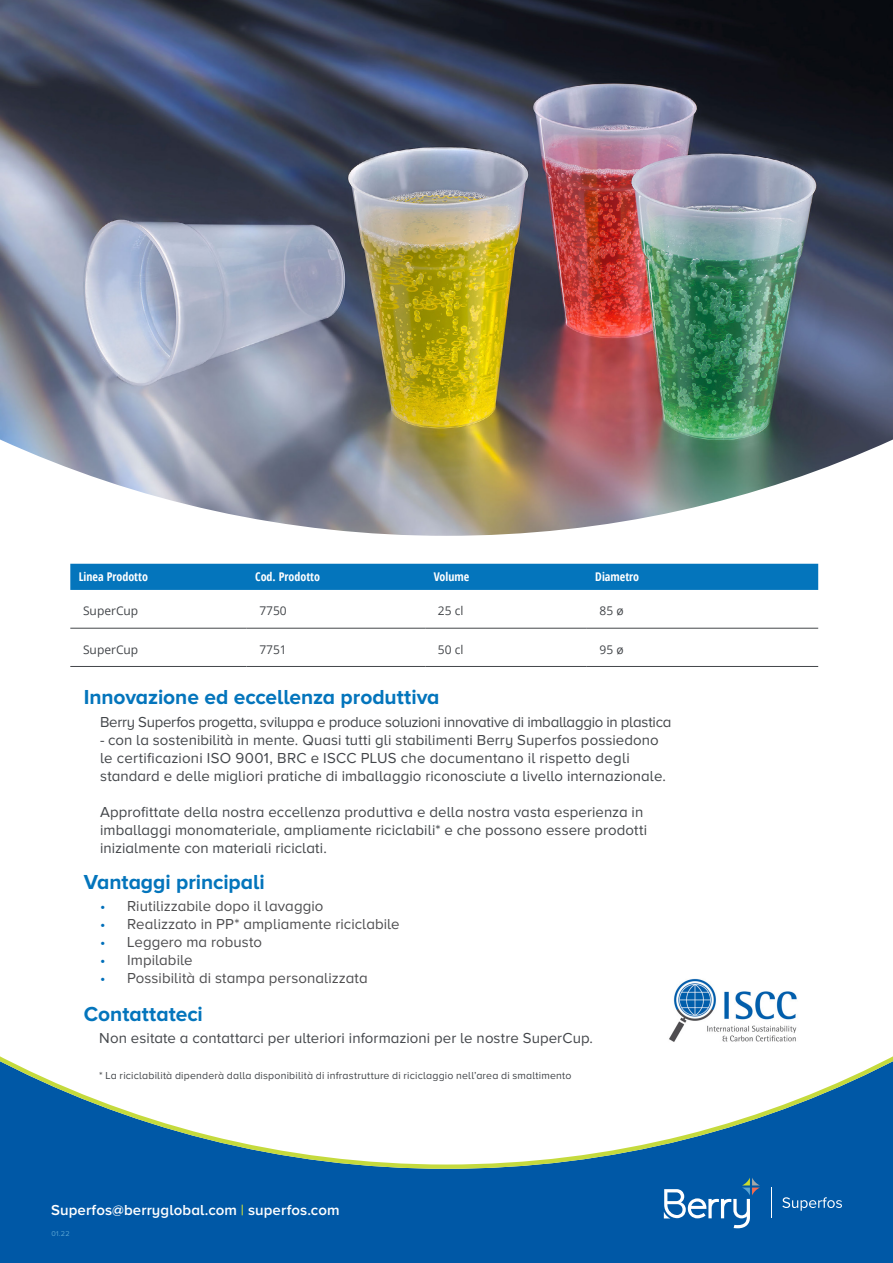
<style>
.page{position:relative;width:893px;height:1263px;background:#fff}
.page>*{position:absolute;margin:0;border:0;box-sizing:border-box;transform-origin:0 0}
.t1{font:700 21px "Proxima Nova A";letter-spacing:-.005em;color:#0475bc}
.Brødtekst{font:15px/18px "Proxima Nova A";letter-spacing:.005em;color:#43464a}
.t2{font:15px "Proxima Nova A";letter-spacing:.005em;color:#4d4d4f}
.Brødtekst-2{font:15px "Proxima Nova A";letter-spacing:-.02em;color:#43464a}
.t3{font:600 15px "Proxima Nova A";letter-spacing:.005em;color:#fff}
.t4{font:700 12px "Open Sans Condensed";color:#fff}
.t5{font:12px "Open Sans";color:#43464a}
.Brødtekst-3{font:10.5px "Proxima Nova A";letter-spacing:.02em;color:#43464a}
.t6{font:7.35px "Proxima Nova A";color:#59a3d1}
.s1{color:#006fba}
.s2{color:#c5da3d}
</style>
<div class="page">
<div style="left:0;top:1169px;width:893px;height:94px;background:#0058a6"></div>
<svg style="left:0;top:1056px;width:893px;height:113px"></svg>
<img style="left:0;top:0;width:893px;height:536px">
<hr style="left:771px;top:1187px;width:1px;height:31px;background:#fff">
<svg style="left:782px;top:1197px;width:60px;height:14px"></svg>
<svg style="left:664px;top:1177px;width:96px;height:51px;background:#3177b5"></svg>
<div style="left:70px;top:564px;width:748px;height:26px;background:#0475bc"></div>
<hr style="left:247px;top:666px;width:178px;height:1px;background:#43464a">
<hr style="left:70px;top:628px;width:177px;height:1px;background:#43464a">
<hr style="left:247px;top:628px;width:178px;height:1px;background:#43464a">
<hr style="left:425px;top:628px;width:162px;height:1px;background:#43464a">
<hr style="left:587px;top:628px;width:231px;height:1px;background:#43464a">
<hr style="left:70px;top:666px;width:177px;height:1px;background:#43464a">
<hr style="left:425px;top:666px;width:162px;height:1px;background:#43464a">
<hr style="left:587px;top:666px;width:231px;height:1px;background:#43464a">
<img style="left:660px;top:978px;width:148px;height:79px">
<p class="t4" style="left:79px;top:569px;width:71px">Linea Prodotto</p>
<p class="t4" style="left:255px;top:569px;width:66px">Cod. Prodotto</p>
<p class="t4" style="left:434px;top:569px;width:37px">Volume</p>
<p class="t4" style="left:595px;top:569px;width:45px">Diametro</p>
<p class="t5" style="left:83px;top:603px;width:57px">SuperCup</p>
<p class="t5" style="left:259px;top:603px;width:29px">7750</p>
<p class="t5" style="left:438px;top:603px;width:27px">25 cl</p>
<p class="t5" style="left:600px;top:603px;width:26px">85 ø</p>
<p class="t5" style="left:83px;top:641px;width:57px">SuperCup</p>
<p class="t5" style="left:259px;top:641px;width:29px">7751</p>
<p class="t5" style="left:438px;top:641px;width:27px">50 cl</p>
<p class="t5" style="left:600px;top:641px;width:26px">95 ø</p>
<p class="t1" style="left:84px;top:685px;width:357px">Innovazione ed eccellenza produttiva</p>
<p class="Brødtekst-2" style="left:100px;top:713px;width:573px">Berry Superfos progetta, sviluppa e produce soluzioni innovative di imballaggio in plastica</p>
<p class="Brødtekst" style="left:100px;top:731px;width:567px">- con la sostenibilità in mente. Quasi tutti gli stabilimenti Berry Superfos possiedono le certificazioni ISO 9001, BRC e ISCC PLUS che documentano il rispetto degli standard e delle migliori pratiche di imballaggio riconosciute a livello internazionale.</p>
<p class="Brødtekst" style="left:100px;top:803px;width:549px">Approfittate della nostra eccellenza produttiva e della nostra vasta esperienza in imballaggi monomateriale, ampliamente riciclabili* e che possono essere prodotti inizialmente con materiali riciclati.</p>
<p class="t1" style="left:84px;top:870px;width:182px">Vantaggi principali</p>
<p class="t2" style="left:100px;top:898px;width:225px"><span class="s1">•</span> Riutilizzabile dopo il lavaggio</p>
<p class="t2" style="left:100px;top:916px;width:301px"><span class="s1">•</span> Realizzato in PP* ampliamente riciclabile</p>
<p class="t2" style="left:100px;top:934px;width:164px"><span class="s1">•</span> Leggero ma robusto</p>
<p class="t2" style="left:100px;top:952px;width:94px"><span class="s1">•</span> Impilabile</p>
<p class="t2" style="left:100px;top:970px;width:269px"><span class="s1">•</span> Possibilità di stampa personalizzata</p>
<p class="t1" style="left:84px;top:1002px;width:121px">Contattateci</p>
<p class="Brødtekst" style="left:99px;top:1028px;width:495px">Non esitate a contattarci per ulteriori informazioni per le nostre SuperCup.</p>
<p class="Brødtekst-3" style="left:99px;top:1069px;width:474px">* La riciclabilità dipenderà dalla disponibilità di infrastrutture di riciclaggio nell’area di smaltimento</p>
<p class="t3" style="left:51px;top:1201px;width:290px">Superfos@berryglobal.com <span class="s2">|</span> superfos.com</p>
<p class="t6" style="left:52px;top:1230px;width:20px">01.22</p>
</div>
